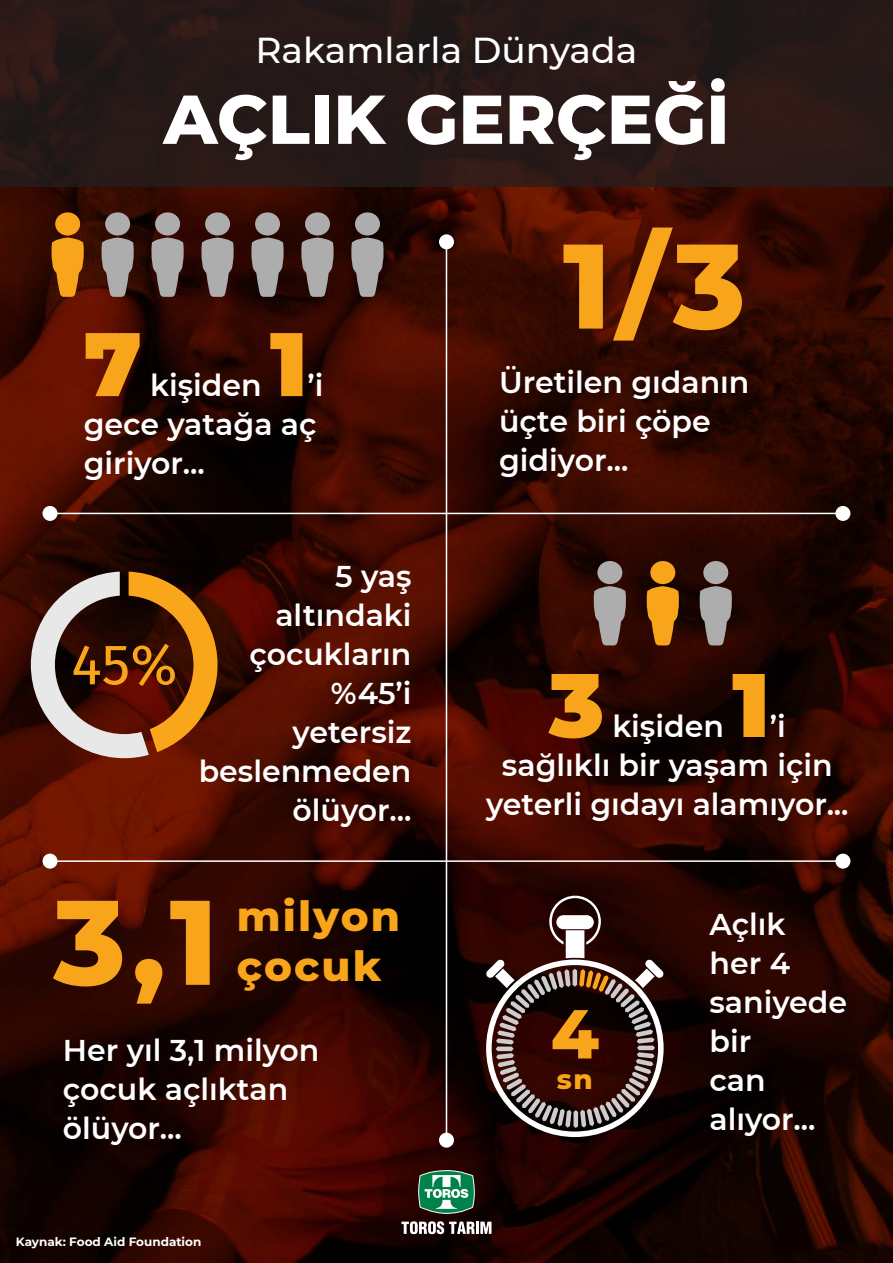
<style>
.page{position:relative;width:893px;height:1263px;background:#fff}
.page>*{position:absolute;margin:0;border:0;box-sizing:border-box;transform-origin:0 0}
.t1{font:800 120px "Montserrat";color:#f9a51b}
.t2{font:900 90px "Montserrat";color:#f9a51b}
.t3{font:800 69.15px "Montserrat";color:#f9a51b}
.t4{font:800 69px "Montserrat";color:#fff}
.t5{font:800 42px "Montserrat";letter-spacing:.05em;color:#f9a51b}
.t6{font:500 36px "Montserrat";color:#fff}
.t7{font:600 30px/39px "Montserrat";color:#fff}
.t8{font:800 27.6px "Montserrat";color:#f9a51b}
.t9{font:700 12px "Montserrat";color:#fff}
</style>
<div class="page">
<img style="left:0;top:187px;width:893px;height:1076px">
<svg style="left:50px;top:237px;width:35px;height:60px;background:#c17713"></svg>
<div style="left:55px;top:212px;width:25px;height:23px;background:#f9a51b;border-radius:50%"></div>
<hr style="left:50px;top:513px;width:793px;height:1px;background:#fff">
<div style="left:835px;top:506px;width:15px;height:15px;background:#fff;border-radius:50%"></div>
<div style="left:43px;top:506px;width:15px;height:15px;background:#fff;border-radius:50%"></div>
<hr style="left:50px;top:860px;width:793px;height:2px;background:#fff">
<div style="left:835px;top:854px;width:15px;height:15px;background:#fff;border-radius:50%"></div>
<div style="left:43px;top:854px;width:15px;height:15px;background:#fff;border-radius:50%"></div>
<hr style="left:446px;top:242px;width:1px;height:898px;background:#fff">
<div style="left:439px;top:1133px;width:15px;height:15px;background:#fff;border-radius:50%"></div>
<div style="left:439px;top:234px;width:15px;height:15px;background:#fff;border-radius:50%"></div>
<svg style="left:100px;top:237px;width:35px;height:60px;background:#8a7c79"></svg>
<div style="left:105px;top:212px;width:25px;height:23px;background:#aeadad;border-radius:50%"></div>
<svg style="left:150px;top:237px;width:35px;height:60px;background:#847a79"></svg>
<div style="left:155px;top:212px;width:25px;height:23px;background:#aeadad;border-radius:50%"></div>
<svg style="left:200px;top:237px;width:35px;height:60px;background:#857a79"></svg>
<div style="left:205px;top:212px;width:25px;height:23px;background:#aeadad;border-radius:50%"></div>
<svg style="left:250px;top:237px;width:35px;height:60px;background:#827a79"></svg>
<div style="left:255px;top:212px;width:25px;height:23px;background:#aeadad;border-radius:50%"></div>
<svg style="left:300px;top:237px;width:35px;height:60px;background:#867a79"></svg>
<div style="left:305px;top:212px;width:25px;height:23px;background:#aeadad;border-radius:50%"></div>
<svg style="left:350px;top:237px;width:35px;height:60px;background:#847a79"></svg>
<div style="left:355px;top:212px;width:25px;height:23px;background:#aeadad;border-radius:50%"></div>
<svg style="left:645px;top:586px;width:35px;height:59px;background:#bb7613"></svg>
<div style="left:650px;top:561px;width:25px;height:23px;background:#f9a51b;border-radius:50%"></div>
<svg style="left:592px;top:586px;width:35px;height:59px;background:#8b7d7a"></svg>
<div style="left:597px;top:561px;width:25px;height:23px;background:#aeadad;border-radius:50%"></div>
<svg style="left:698px;top:586px;width:35px;height:59px;background:#857c7a"></svg>
<div style="left:703px;top:561px;width:25px;height:23px;background:#aeadad;border-radius:50%"></div>
<svg style="left:31px;top:572px;width:187px;height:186px;background:#7c5030"></svg>
<div style="left:0;top:0;width:893px;height:187px;background:#271917"></div>
<svg style="left:486px;top:896px;width:178px;height:241px;background:#4d3432"></svg>
<svg style="left:401px;top:1221px;width:90px;height:13px"></svg>
<svg style="left:418px;top:1169px;width:56px;height:45px"></svg>
<p class="t6" style="left:256px;top:25px;width:383px">Rakamlarla Dünyada</p>
<p class="t4" style="left:163px;top:69px;width:568px">AÇLIK GERÇEĞİ</p>
<p class="t2" style="left:84px;top:297px;width:60px">7</p>
<p class="t2" style="left:270px;top:297px;width:39px">1</p>
<p class="t7" style="left:150px;top:365px;width:113px">kişiden</p>
<p class="t7" style="left:308px;top:365px;width:17px">’i</p>
<p class="t7" style="left:84px;top:404px;width:234px">gece yatağa aç</p>
<p class="t7" style="left:84px;top:443px;width:123px">giriyor...</p>
<p class="t7" style="left:335px;top:556px;width:78px">5 yaş</p>
<p class="t7" style="left:275px;top:595px;width:138px">altındaki</p>
<p class="t7" style="left:249px;top:634px;width:164px">çocukların</p>
<p class="t7" style="left:331px;top:673px;width:82px">%45’i</p>
<p class="t7" style="left:199px;top:712px;width:214px;text-align:right">yetersiz beslenmeden ölüyor...</p>
<p class="t1" style="left:53px;top:854px;width:166px">3,1</p>
<p class="t5" style="left:237px;top:885px;width:165px">milyon</p>
<p class="t5" style="left:237px;top:935px;width:146px">çocuk</p>
<p class="t7" style="left:63px;top:1029px;width:258px">Her yıl 3,1 milyon</p>
<p class="t7" style="left:63px;top:1068px;width:227px">çocuk açlıktan</p>
<p class="t7" style="left:63px;top:1107px;width:120px">ölüyor...</p>
<p class="t9" style="left:16px;top:1233px;width:187px">Kaynak: Food Aid Foundation</p>
<p class="t1" style="left:563px;top:198px;width:184px">1/3</p>
<p class="t7" style="left:499px;top:362px;width:252px">Üretilen gıdanın üçte biri çöpe gidiyor...</p>
<p class="t2" style="left:549px;top:637px;width:57px">3</p>
<p class="t2" style="left:732px;top:637px;width:39px">1</p>
<p class="t7" style="left:612px;top:705px;width:113px">kişiden</p>
<p class="t7" style="left:770px;top:705px;width:17px">’i</p>
<p class="t7" style="left:486px;top:744px;width:364px;text-align:center">sağlıklı bir yaşam için yeterli gıdayı alamıyor...</p>
<p class="t3" style="left:551px;top:983px;width:50px">4</p>
<p class="t8" style="left:557px;top:1059px;width:37px">sn</p>
<p class="t7" style="left:709px;top:903px;width:139px">Açlık<br>her 4 saniyede bir</p>
<p class="t7" style="left:709px;top:1059px;width:108px">can alıyor...</p>
</div>
